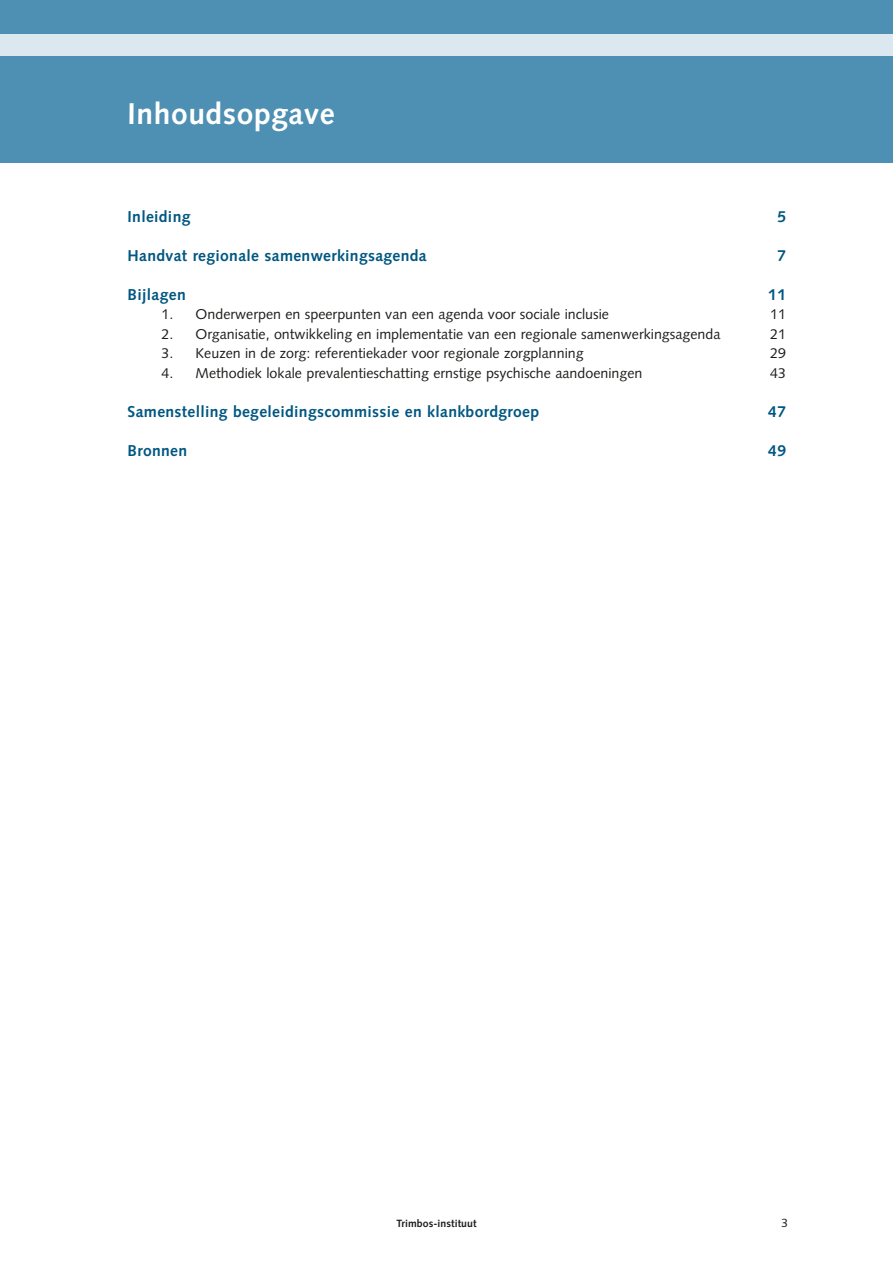
<style>
.page{position:relative;width:893px;height:1263px;background:#fff}
.page>*{position:absolute;margin:0;border:0;box-sizing:border-box;transform-origin:0 0}
._00-KOP_1{font:700 30px "Syntax LT Std";letter-spacing:.02em;color:#fff}
._02-KOP_3__1_1_1{font:700 15.75px "Syntax LT Std";letter-spacing:.02em;color:#005781}
._04-BROOD{font:14.25px "Syntax LT Std";color:#1d1d1b}
._02-KOP_3__1_1_1-2{font:14.25px "Syntax LT Std";color:#1d1d1b}
.t1{font:12px "Syntax LT Std";color:#1d1d1b}
.t2{font:700 10.5px "Syntax LT Std";letter-spacing:.005em;color:#1d1d1b}
</style>
<div class="page">
<div style="left:0;top:0;width:893px;height:163px;background:#4e90b3"></div>
<div style="left:0;top:34px;width:893px;height:21px;background:#dbe8ef"></div>
<p class="_00-KOP_1" style="left:128px;top:96px;width:209px">Inhoudsopgave</p>
<p class="_02-KOP_3__1_1_1" style="left:128px;top:207px;width:64px">Inleiding</p>
<p class="_02-KOP_3__1_1_1" style="left:777px;top:207px;width:10px">5</p>
<p class="_02-KOP_3__1_1_1" style="left:128px;top:246px;width:301px">Handvat regionale samenwerkingsagenda</p>
<p class="_02-KOP_3__1_1_1" style="left:777px;top:246px;width:10px">7</p>
<p class="_02-KOP_3__1_1_1" style="left:128px;top:285px;width:60px">Bijlagen</p>
<p class="_02-KOP_3__1_1_1" style="left:768px;top:285px;width:19px">11</p>
<p class="_02-KOP_3__1_1_1-2" style="left:162px;top:306px;width:449px">1. Onderwerpen en speerpunten van een agenda voor sociale inclusie</p>
<p class="_02-KOP_3__1_1_1-2" style="left:770px;top:306px;width:17px">11</p>
<p class="_04-BROOD" style="left:162px;top:325px;width:560px">2. Organisatie, ontwikkeling en implementatie van een regionale samenwerkingsagenda</p>
<p class="_04-BROOD" style="left:770px;top:325px;width:17px">21</p>
<p class="_04-BROOD" style="left:162px;top:345px;width:424px">3. Keuzen in de zorg: referentiekader voor regionale zorgplanning</p>
<p class="_04-BROOD" style="left:770px;top:345px;width:17px">29</p>
<p class="_04-BROOD" style="left:162px;top:364px;width:482px">4. Methodiek lokale prevalentieschatting ernstige psychische aandoeningen</p>
<p class="_04-BROOD" style="left:770px;top:364px;width:17px">43</p>
<p class="_02-KOP_3__1_1_1" style="left:128px;top:402px;width:413px">Samenstelling begeleidingscommissie en klankbordgroep</p>
<p class="_02-KOP_3__1_1_1" style="left:768px;top:402px;width:19px">47</p>
<p class="_02-KOP_3__1_1_1" style="left:128px;top:441px;width:61px">Bronnen</p>
<p class="_02-KOP_3__1_1_1" style="left:768px;top:441px;width:19px">49</p>
<p class="t2" style="left:396px;top:1218px;width:82px">Trimbos-instituut</p>
<p class="t1" style="left:781px;top:1216px;width:8px">3</p>
</div>
